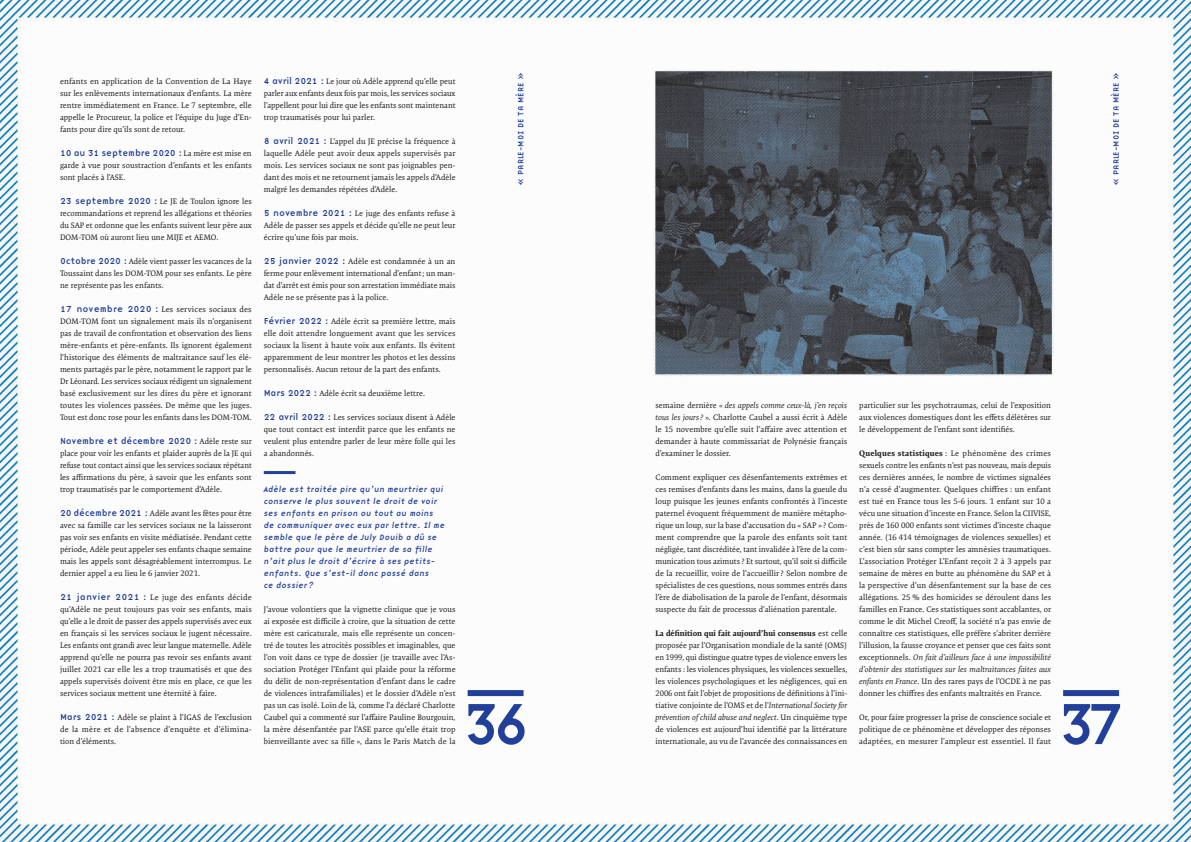
<style>
.page{position:relative;width:1191px;height:842px;background:#fff}
.page>*{position:absolute;margin:0;border:0;box-sizing:border-box;transform-origin:0 0}
.t1{font:60px "Base 9 Sans OT";color:#223f99}
._45-TEXTE_question_dialogue{font:9px "Base 9 Sans OT";letter-spacing:-.025em;color:#223f99}
._40-TEXTE-ESP_avant{font:8px/12px "Expo Serif Pro";color:#231f20;text-align:justify}
._45-TEXTE_question_dialogue-2{font:8px/12px "Expo Serif Pro";color:#231f20;text-align:justify}
._45-TEXTE_question{font:italic 8px/12px "Base 9 Sans OT";color:#223f99}
.t2{font:8px "Base 9 Sans OT";color:#223f99}
.s1{font-family:"Expo Serif Pro";font-size:8px;color:#231f20}
.s2{font-family:"Base 9 Sans OT";font-size:9px;color:#223f99}
.s3{font-style:italic}
.s4{font-weight:700}
</style>
<div class="page">
<img style="left:0;top:0;width:1191px;height:842px">
<hr style="left:264px;top:471px;width:31px;height:3px;background:#223f99">
<div style="left:467px;top:690px;width:56px;height:6px;background:#223f99"></div>
<div style="left:1063px;top:690px;width:56px;height:6px;background:#223f99"></div>
<p class="_45-TEXTE_question_dialogue-2" style="left:60px;top:75px;width:193px">enfants en application de la Convention de La Haye sur les enlèvements internationaux d’enfants. La mère rentre immédiatement en France. Le 7 septembre, elle appelle le Procureur, la police et l’équipe du Juge d’En&shy;fants pour dire qu’ils sont de retour.</p>
<p class="_45-TEXTE_question_dialogue" style="left:60px;top:148px;width:193px">10 au 31 septembre 2020 : <span class="s1">La mère est mise en</span></p>
<p class="_45-TEXTE_question_dialogue-2" style="left:60px;top:159px;width:193px">garde à vue pour soustraction d’enfants et les enfants sont placés à l’ASE.</p>
<p class="_45-TEXTE_question_dialogue-2" style="left:60px;top:195px;width:193px"><span class="s2">23 septembre 2020 :</span> Le JE de Toulon ignore les recommandations et reprend les allégations et théories du SAP et ordonne que les enfants suivent leur père aux DOM-TOM où auront lieu une MIJE et AEMO.</p>
<p class="_45-TEXTE_question_dialogue-2" style="left:60px;top:255px;width:193px"><span class="s2">Octobre 2020 :</span>Adèle vient passer les vacances de la Toussaint dans les DOM-TOM pour ses enfants. Le père ne représente pas les enfants.</p>
<p class="_45-TEXTE_question_dialogue-2" style="left:60px;top:303px;width:193px"><span class="s2">17 novembre 2020 :</span> Les services sociaux des DOM-TOM font un signalement mais ils n’organisent pas de travail de confrontation et observation des liens mère-enfants et père-enfants. Ils ignorent également l’historique des éléments de maltraitance sauf les élé&shy;ments partagés par le père, notamment le rapport par le Dr Léonard. Les services sociaux rédigent un signalement basé exclusivement sur les dires du père et ignorant toutes les violences passées. De même que les juges.<br>Tout est donc rose pour les enfants dans les DOM-TOM.</p>
<p class="_45-TEXTE_question_dialogue" style="left:60px;top:436px;width:193px">Novembre et décembre 2020 : <span class="s1">Adèle reste sur</span></p>
<p class="_45-TEXTE_question_dialogue-2" style="left:60px;top:447px;width:193px">place pour voir les enfants et plaider auprès de la JE qui refuse tout contact ainsi que les services sociaux répétant les affirmations du père, à savoir que les enfants sont trop traumatisés par le comportement d’Adèle.</p>
<p class="_45-TEXTE_question_dialogue-2" style="left:60px;top:507px;width:193px"><span class="s2">20 décembre 2021 :</span> Adèle avant les fêtes pour être avec sa famille car les services sociaux ne la laisseront pas voir ses enfants en visite médiatisée. Pendant cette période, Adèle peut appeler ses enfants chaque semaine mais les appels sont désagréablement interrompus. Le dernier appel a eu lieu le 6 janvier 2021.</p>
<p class="_45-TEXTE_question_dialogue-2" style="left:60px;top:591px;width:193px"><span class="s2">21 janvier 2021 :</span> Le juge des enfants décide qu’Adèle ne peut toujours pas voir ses enfants, mais qu’elle a le droit de passer des appels supervisés avec eux en français si les services sociaux le jugent nécessaire.<br>Les enfants ont grandi avec leur langue maternelle. Adèle apprend qu’elle ne pourra pas revoir ses enfants avant juillet 2021 car elle les a trop traumatisés et que des appels supervisés doivent être mis en place, ce que les services sociaux mettent une éternité à faire.</p>
<p class="_45-TEXTE_question_dialogue-2" style="left:60px;top:711px;width:193px"><span class="s2">Mars 2021 :</span> Adèle se plaint à l’IGAS de l’exclusion de la mère et de l’absence d’enquête et d’élimina&shy;tion d’éléments.</p>
<p class="_45-TEXTE_question_dialogue-2" style="left:264px;top:75px;width:193px"><span class="s2">4 avril 2021 :</span> Le jour où Adèle apprend qu’elle peut parler aux enfants deux fois par mois, les services sociaux l’appellent pour lui dire que les enfants sont maintenant trop traumatisés pour lui parler.</p>
<p class="_45-TEXTE_question_dialogue-2" style="left:264px;top:135px;width:193px"><span class="s2">8 avril 2021 :</span> L’appel du JE précise la fréquence à laquelle Adèle peut avoir deux appels supervisés par mois. Les services sociaux ne sont pas joignables pen&shy;dant des mois et ne retournent jamais les appels d’Adèle malgré les demandes répétées d’Adèle.</p>
<p class="_45-TEXTE_question_dialogue-2" style="left:264px;top:207px;width:193px"><span class="s2">5 novembre 2021 :</span> Le juge des enfants refuse à Adèle de passer ses appels et décide qu’elle ne peut leur écrire qu’une fois par mois.</p>
<p class="_45-TEXTE_question_dialogue-2" style="left:264px;top:255px;width:193px"><span class="s2">25 janvier 2022 :</span> Adèle est condamnée à un an ferme pour enlèvement international d’enfant; un man&shy;dat d’arrêt est émis pour son arrestation immédiate mais Adèle ne se présente pas à la police.</p>
<p class="_45-TEXTE_question_dialogue-2" style="left:264px;top:315px;width:193px"><span class="s2">Février 2022 :</span> Adèle écrit sa première lettre, mais elle doit attendre longuement avant que les services sociaux la lisent à haute voix aux enfants. Ils évitent apparemment de leur montrer les photos et les dessins personnalisés. Aucun retour de la part des enfants.</p>
<p class="_45-TEXTE_question_dialogue-2" style="left:264px;top:387px;width:163px"><span class="s2">Mars 2022 :</span> Adèle écrit sa deuxième lettre.</p>
<p class="_45-TEXTE_question_dialogue-2" style="left:264px;top:411px;width:193px"><span class="s2">22 avril 2022 :</span> Les services sociaux disent à Adèle que tout contact est interdit parce que les enfants ne veulent plus entendre parler de leur mère folle qui les a abandonnés.</p>
<p class="_45-TEXTE_question" style="left:264px;top:483px;width:183px">Adèle est traitée pire qu’un meurtrier qui conserve le plus souvent le droit de voir ses enfants en prison ou tout au moins de communiquer avec eux par lettre. Il me semble que le père de July Douib a dû se battre pour que le meurtrier de sa fille n’ait plus le droit d’écrire à ses petits&shy;enfants. Que s’est-il donc passé dans<br>ce dossier?</p>
<p class="_40-TEXTE-ESP_avant" style="left:264px;top:603px;width:193px">J’avoue volontiers que la vignette clinique que je vous ai exposée est difficile à croire, que la situation de cette mère est caricaturale, mais elle représente un concen&shy;tré de toutes les atrocités possibles et imaginables, que l’on voit dans ce type de dossier (je travaille avec l’As&shy;sociation Protéger l’Enfant qui plaide pour la réforme du délit de non-représentation d’enfant dans le cadre de violences intrafamiliales) et le dossier d’Adèle n’est pas un cas isolé. Loin de là, comme l’a déclaré Charlotte Caubel qui a commenté sur l’affaire Pauline Bourgouin, la mère désenfantée par l’ASE parce qu’elle était trop bienveillante avec sa fille », dans le Paris Match de la</p>
<p class="t2" style="left:516px;top:186px;width:115px;rotate:-90deg">«Parle-moi de ta mère »</p>
<p class="t2" style="left:1111px;top:186px;width:115px;rotate:-90deg">«Parle-moi de ta mère »</p>
<p class="_40-TEXTE-ESP_avant" style="left:655px;top:399px;width:193px">semaine dernière « <span class="s3">des appels comme ceux-là, j’en reçois tous les jours?</span> ». Charlotte Caubel a aussi écrit à Adèle le 15 novembre qu’elle suit l’affaire avec attention et demander à haute commissariat de Polynésie français d’examiner le dossier.</p>
<p class="_40-TEXTE-ESP_avant" style="left:655px;top:471px;width:193px">Comment expliquer ces désenfantements extrêmes et ces remises d’enfants dans les mains, dans la gueule du loup puisque les jeunes enfants confrontés à l’inceste paternel évoquent fréquemment de manière métapho&shy;rique un loup, sur la base d’accusation du « SAP » ? Com&shy;ment comprendre que la parole des enfants soit tant négligée, tant discréditée, tant invalidée à l’ère de la com&shy;munication tous azimuts ? Et surtout, qu’il soit si difficile de la recueillir, voire de l’accueillir ? Selon nombre de spécialistes de ces questions, nous sommes entrés dans l’ère de diabolisation de la parole de l’enfant, désormais suspecte du fait de processus d’aliénation parentale.</p>
<p class="_40-TEXTE-ESP_avant" style="left:655px;top:627px;width:193px"><span class="s4">La définition qui fait aujourd’hui consensus</span> est celle proposée par l’Organisation mondiale de la santé (OMS) en 1999, qui distingue quatre types de violence envers les enfants : les violences physiques, les violences sexuelles, les violences psychologiques et les négligences, qui en 2006 ont fait l’objet de propositions de définitions à l’ini&shy;tiative conjointe de l’OMS et de l’<span class="s3">International Society for prévention of child abuse and neglect</span>. Un cinquième type de violences est aujourd’hui identifié par la littérature internationale, au vu de l’avancée des connaissances en</p>
<p class="_40-TEXTE-ESP_avant" style="left:859px;top:399px;width:193px">particulier sur les psychotraumas, celui de l’exposition aux violences domestiques dont les effets délétères sur le développement de l’enfant sont identifiés.</p>
<p class="_40-TEXTE-ESP_avant" style="left:859px;top:447px;width:193px"><span class="s4">Quelques statistiques</span> : Le phénomène des crimes sexuels contre les enfants n’est pas nouveau, mais depuis ces dernières années, le nombre de victimes signalées n’a cessé d’augmenter. Quelques chiffres : un enfant est tué en France tous les 5-6 jours. 1 enfant sur 10 a vécu une situation d’inceste en France. Selon la CIIVISE, près de 160 000 enfants sont victimes d’inceste chaque année. (16 414 témoignages de violences sexuelles) et c’est bien sûr sans compter les amnésies traumatiques.<br>L’association Protéger L’Enfant reçoit 2 à 3 appels par semaine de mères en butte au phénomène du SAP et à la perspective d’un désenfantement sur la base de ces allégations. 25 % des homicides se déroulent dans les familles en France. Ces statistiques sont accablantes, or comme le dit Michel Creoff, la société n’a pas envie de connaître ces statistiques, elle préfère s’abriter derrière l’illusion, la fausse croyance et penser que ces faits sont exceptionnels. <span class="s3">On fait d’ailleurs face à une impossibilité d’obtenir des statistiques sur les maltraitances faites aux enfants en France</span>. Un des rares pays de l’OCDE à ne pas donner les chiffres des enfants maltraités en France.</p>
<p class="_40-TEXTE-ESP_avant" style="left:859px;top:711px;width:193px">Or, pour faire progresser la prise de conscience sociale et politique de ce phénomène et développer des réponses adaptées, en mesurer l’ampleur est essentiel. Il faut</p>
<h1 class="t1" style="left:460px;top:691px;width:72px">36</h1>
<h1 class="t1" style="left:1056px;top:691px;width:72px">37</h1>
</div>
